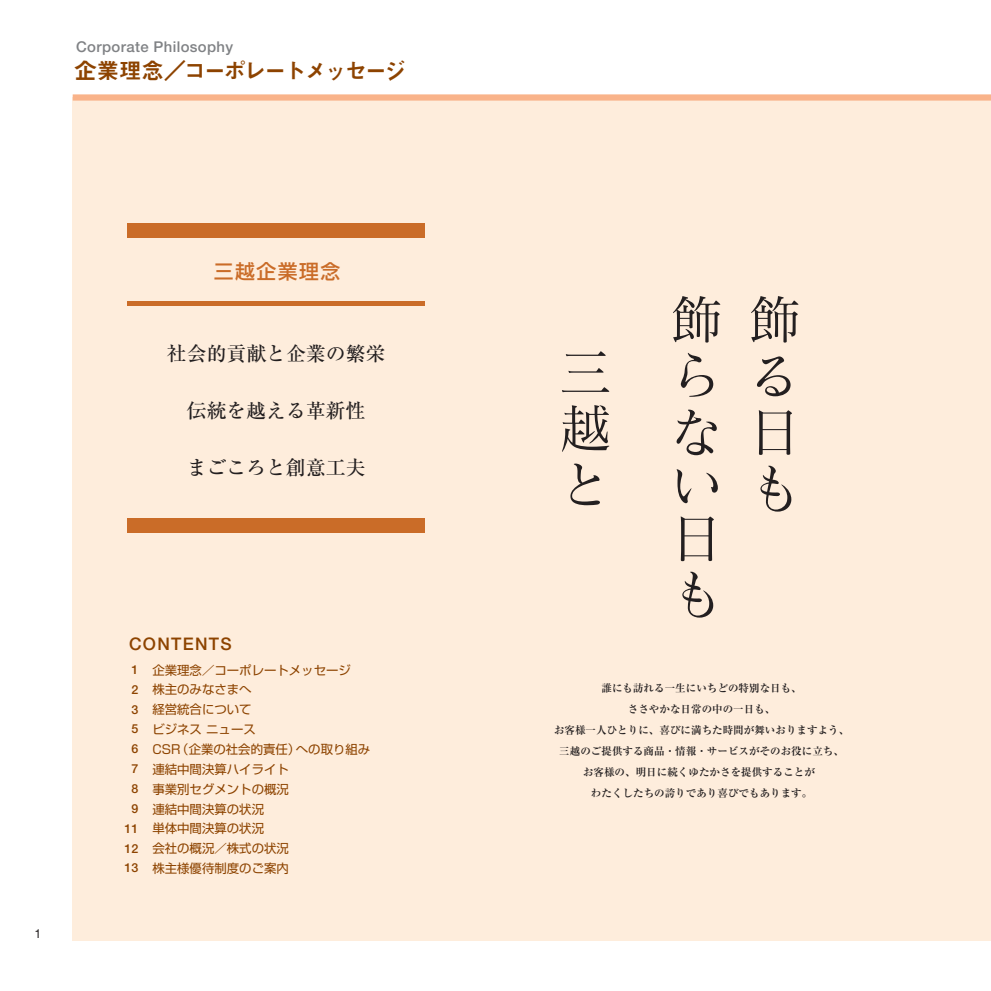
<style>
.page{position:relative;width:991px;height:991px;background:#fff}
.page>*{position:absolute;margin:0;border:0;box-sizing:border-box;transform-origin:0 0}
.t1{font:22.4px "Midashi Go MB31";letter-spacing:-.1em;color:#8d4300}
.t2{font:500 19.78px "Ryumin";color:#231f20}
.t3{font:500 19.78px "Shin Go";letter-spacing:.075em;color:#ca6c28}
.t4{font:700 17.32px "Futo Go B101";letter-spacing:.075em;color:#8d4300}
.t5{font:700 14.88px "Futo Go B101";letter-spacing:.025em;color:#808285}
.t6{font:12.42px/19.8px "Shin Go";color:#8d4300}
.t7{font:700 12.42px/19.8px "Futo Go B101";color:#8d4300;text-align:center}
.t8{font:500 12.42px "Gothic BBB";color:#231f20}
.t9{font:700 10.5px/21px "Ryumin";color:#231f20;text-align:center}
</style>
<div class="page">
<div style="left:73px;top:97px;width:917px;height:844px;background:#feeddc"></div>
<div style="left:73px;top:94px;width:917px;height:7px;background:#f9b38a"></div>
<svg style="left:751px;top:296px;width:47px;height:46px"></svg>
<svg style="left:757px;top:356px;width:33px;height:40px"></svg>
<svg style="left:758px;top:410px;width:34px;height:45px"></svg>
<svg style="left:760px;top:465px;width:31px;height:46px"></svg>
<svg style="left:673px;top:296px;width:47px;height:46px"></svg>
<svg style="left:680px;top:353px;width:33px;height:44px"></svg>
<svg style="left:676px;top:409px;width:40px;height:46px"></svg>
<svg style="left:676px;top:469px;width:42px;height:34px"></svg>
<svg style="left:680px;top:516px;width:34px;height:45px"></svg>
<svg style="left:682px;top:571px;width:31px;height:46px"></svg>
<svg style="left:562px;top:351px;width:47px;height:41px"></svg>
<svg style="left:562px;top:405px;width:47px;height:47px"></svg>
<svg style="left:570px;top:463px;width:30px;height:42px"></svg>
<div style="left:127px;top:223px;width:298px;height:15px;background:#ca6c28"></div>
<div style="left:127px;top:518px;width:298px;height:15px;background:#ca6c28"></div>
<div style="left:127px;top:301px;width:298px;height:5px;background:#ca6c28"></div>
<h3 class="t5" style="left:76px;top:41px;width:159px">Corporate Philosophy</h3>
<h1 class="t1" style="left:74px;top:62px;width:334px">企業理念／コーポレートメッセージ</h1>
<p class="t8" style="left:34px;top:928px;width:8px">1</p>
<h2 class="t3" style="left:214px;top:264px;width:128px">三越企業理念</h2>
<h2 class="t2" style="left:167px;top:347px;width:220px">社会的貢献と企業の繁栄</h2>
<h2 class="t2" style="left:187px;top:404px;width:180px">伝統を越える革新性</h2>
<h2 class="t2" style="left:187px;top:461px;width:180px">まごころと創意工夫</h2>
<h3 class="t4" style="left:129px;top:637px;width:104px">CONTENTS</h3>
<p class="t7" style="left:125px;top:660px;width:15px">1<br>2<br>3<br>5<br>6<br>7<br>8<br>9<br>11<br>12<br>13</p>
<p class="t6" style="left:152px;top:661px;width:219px">企業理念／コーポレートメッセージ<br>株主のみなさまへ<br>経営統合について　　　<br>ビジネスニュース<br>CSR（企業の社会的責任）への取り組み連結中間決算ハイライト<br>事業別セグメントの概況<br>連結中間決算の状況<br>単体中間決算の状況<br>会社の概況／株式の状況<br>株主様優待制度のご案内</p>
<p class="t9" style="left:554px;top:678px;width:297px">誰にも訪れる一生にいちどの特別な日も、<br>ささやかな日常の中の一日も、<br>お客様一人ひとりに、喜びに満ちた時間が舞いおりますよう、三越のご提供する商品・情報・サービスがそのお役に立ち、お客様の、明日に続くゆたかさを提供することが<br>わたくしたちの誇りであり喜びでもあります。</p>
</div>
